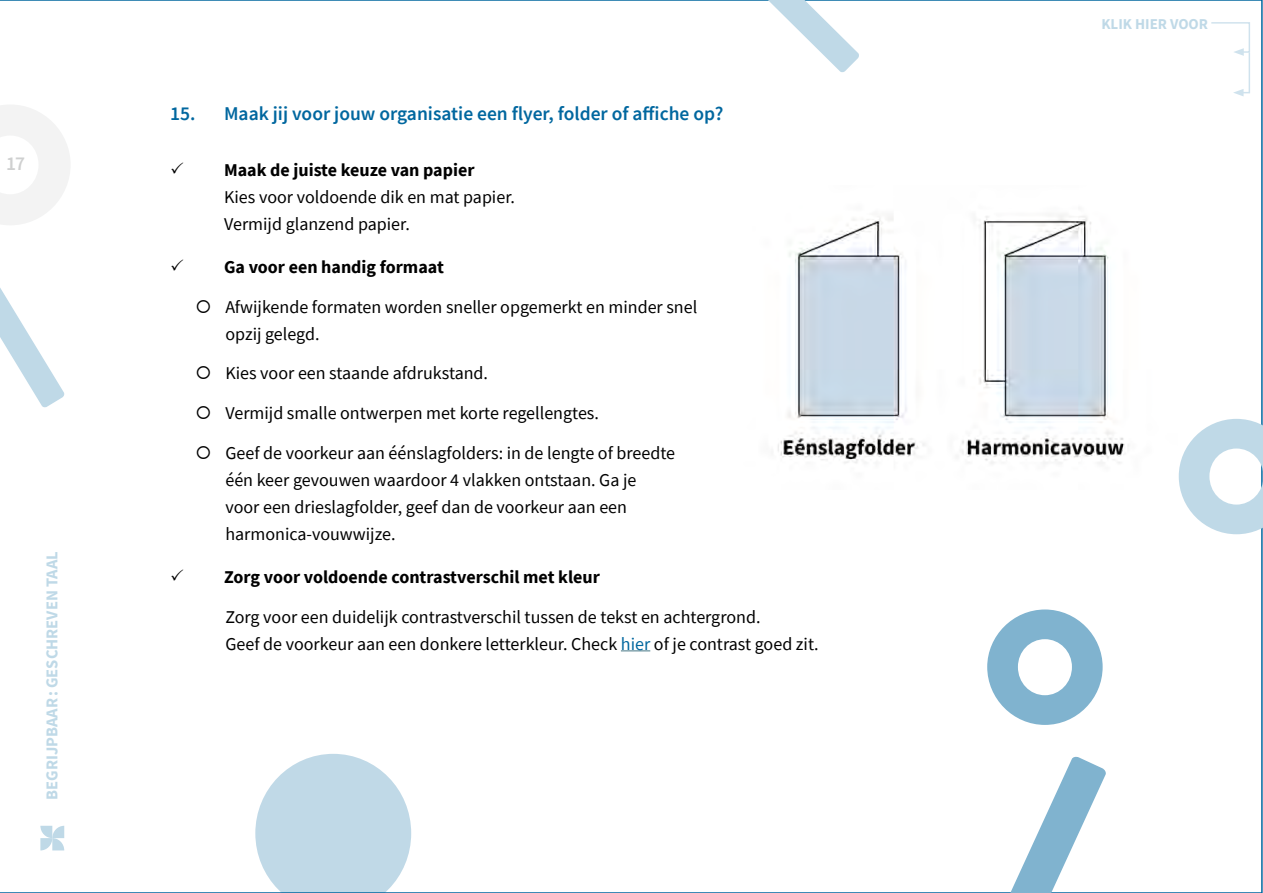
<style>
.page{position:relative;width:1263px;height:893px;background:#fff}
.page>*{position:absolute;margin:0;border:0;box-sizing:border-box;transform-origin:0 0}
.t1{font:600 19.5px "Source Sans Pro";color:#00679f}
.t2{font:600 19.5px "Source Sans Pro";color:#cfd0d0}
.t3{font:18px/27px "Source Sans Pro";color:#000}
.t4{font:700 18px "Source Sans Pro";color:#000}
.t5{font:700 16.5px "Source Sans Pro";color:#bfd9e7}
.t6{font:700 15px "Source Sans Pro";color:#bfd9e7}
.s1{font-weight:700}
.s2{color:#00679f}
</style>
<div class="page">
<svg style="left:40px;top:826px;width:24px;height:24px"></svg>
<svg style="left:0;top:105px;width:70px;height:120px"></svg>
<svg style="left:1211px;top:22px;width:39px;height:74px"></svg>
<img style="left:778px;top:214px;width:351px;height:250px">
<svg style="left:621px;top:650px;width:29px;height:1px"></svg>
<svg style="left:752px;top:0;width:107px;height:72px"></svg>
<svg style="left:255px;top:754px;width:156px;height:139px"></svg>
<svg style="left:987px;top:609px;width:116px;height:116px"></svg>
<svg style="left:1179px;top:419px;width:84px;height:115px"></svg>
<svg style="left:1007px;top:756px;width:99px;height:137px"></svg>
<svg style="left:0;top:288px;width:65px;height:120px"></svg>
<p class="t2" style="left:6px;top:151px;width:21px">17</p>
<p class="t5" style="left:41px;top:800px;width:250px;rotate:-90deg">BEGRIJPBAAR: GESCHREVEN TAAL</p>
<p class="t1" style="left:170px;top:100px;width:555px">15. Maak jij voor jouw organisatie een flyer, folder of affiche op?</p>
<p class="t3" style="left:224px;top:156px;width:292px;text-indent:-54px">✓ <span class="s1">Maak de juiste keuze van papier<br></span>Kies voor voldoende dik en mat papier.<br>Vermijd glanzend papier.</p>
<p class="t4" style="left:170px;top:255px;width:275px">✓ Ga voor een handig formaat</p>
<p class="t3" style="left:225px;top:293px;width:473px">Afwijkende formaten worden sneller opgemerkt en minder snel opzij gelegd.</p>
<p class="t3" style="left:225px;top:360px;width:264px">Kies voor een staande afdrukstand.</p>
<p class="t3" style="left:225px;top:400px;width:375px">Vermijd smalle ontwerpen met korte regellengtes.</p>
<p class="t3" style="left:225px;top:439px;width:451px">Geef de voorkeur aan éénslagfolders: in de lengte of breedte één keer gevouwen waardoor 4 vlakken ontstaan. Ga je<br>voor een drieslagfolder, geef dan de voorkeur aan een harmonica-vouwwijze.</p>
<p class="t4" style="left:170px;top:565px;width:431px">✓ Zorg voor voldoende contrastverschil met kleur</p>
<p class="t3" style="left:225px;top:603px;width:595px">Zorg voor een duidelijk contrastverschil tussen de tekst en achtergrond.<br>Geef de voorkeur aan een donkere letterkleur. Check <span class="s2">hier</span> of je contrast goed zit.</p>
<p class="t6" style="left:1101px;top:14px;width:108px">KLIK HIER VOOR</p>
</div>
